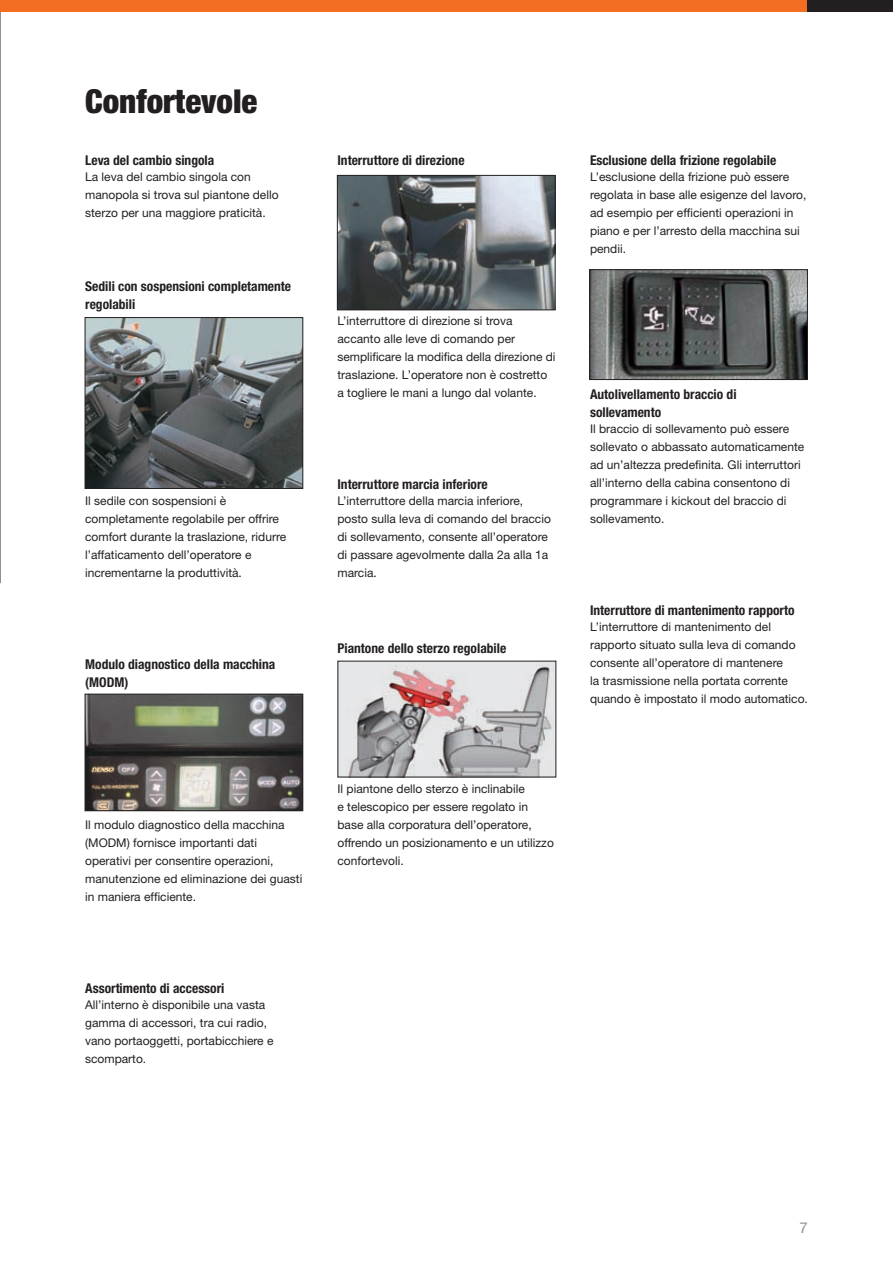
<style>
.page{position:relative;width:893px;height:1263px;background:#fff}
.page>*{position:absolute;margin:0;border:0;box-sizing:border-box;transform-origin:0 0}
.t1{font:900 condensed 33px "Helvetica Neue";color:#231f20}
.t2{font:15px "Helvetica Neue";color:#939598}
.t3{font:700 condensed 13.5px/18px "Helvetica Neue";color:#231f20}
.t4{font:12px/18px "Helvetica Neue";color:#231f20}
</style>
<div class="page">
<svg style="left:0;top:11px;width:1px;height:572px"></svg>
<img style="left:339px;top:663px;width:215px;height:112px">
<img style="left:87px;top:319px;width:214px;height:168px">
<div style="left:85px;top:317px;width:218px;height:172px;border:1px solid #231f20"></div>
<img style="left:87px;top:696px;width:214px;height:113px">
<div style="left:85px;top:694px;width:218px;height:117px;border:1px solid #231f20"></div>
<img style="left:339px;top:177px;width:214px;height:131px">
<div style="left:337px;top:175px;width:218px;height:135px;border:1px solid #231f20"></div>
<img style="left:591px;top:271px;width:215px;height:107px">
<div style="left:589px;top:269px;width:219px;height:111px;border:1px solid #231f20"></div>
<div style="left:0;top:0;width:893px;height:11px;background:#f36e21"></div>
<div style="left:808px;top:0;width:85px;height:11px;background:#231f20"></div>
<h1 class="t1" style="left:85px;top:81px;width:174px">Confortevole</h1>
<p class="t3" style="left:85px;top:151px;width:131px">Leva del cambio singola</p>
<p class="t4" style="left:85px;top:168px;width:195px">La leva del cambio singola con manopola si trova sul piantone dello sterzo per una maggiore praticità.</p>
<p class="t3" style="left:85px;top:277px;width:208px">Sedili con sospensioni completamente regolabili</p>
<p class="t4" style="left:85px;top:492px;width:203px">Il sedile con sospensioni è completamente regolabile per offrire comfort durante la traslazione, ridurre l’affaticamento dell’operatore e incrementarne la produttività.</p>
<p class="t3" style="left:85px;top:655px;width:192px">Modulo diagnostico della macchina (MODM)</p>
<p class="t4" style="left:85px;top:816px;width:219px">Il modulo diagnostico della macchina (MODM) fornisce importanti dati operativi per consentire operazioni, manutenzione ed eliminazione dei guasti in maniera efficiente.</p>
<p class="t3" style="left:85px;top:979px;width:141px">Assortimento di accessori</p>
<p class="t4" style="left:85px;top:996px;width:190px">All’interno è disponibile una vasta gamma di accessori, tra cui radio, vano portaoggetti, portabicchiere e scomparto.</p>
<p class="t3" style="left:337px;top:151px;width:129px">Interruttore di direzione</p>
<p class="t4" style="left:337px;top:312px;width:219px">L’interruttore di direzione si trova accanto alle leve di comando per semplificare la modifica della direzione di traslazione. L’operatore non è costretto a togliere le mani a lungo dal volante.</p>
<p class="t3" style="left:337px;top:475px;width:152px">Interruttore marcia inferiore</p>
<p class="t4" style="left:337px;top:492px;width:215px">L’interruttore della marcia inferiore, posto sulla leva di comando del braccio di sollevamento, consente all’operatore di passare agevolmente dalla 2a alla 1a marcia.</p>
<p class="t3" style="left:337px;top:639px;width:170px">Piantone dello sterzo regolabile</p>
<p class="t4" style="left:337px;top:780px;width:218px">Il piantone dello sterzo è inclinabile<br>e telescopico per essere regolato in base alla corporatura dell’operatore, offrendo un posizionamento e un utilizzo confortevoli.</p>
<p class="t3" style="left:590px;top:151px;width:188px">Esclusione della frizione regolabile</p>
<p class="t4" style="left:590px;top:168px;width:218px">L’esclusione della frizione può essere regolata in base alle esigenze del lavoro, ad esempio per efficienti operazioni in piano e per l’arresto della macchina sui pendii.</p>
<p class="t3" style="left:590px;top:385px;width:148px">Autolivellamento braccio di sollevamento</p>
<p class="t4" style="left:590px;top:420px;width:216px">Il braccio di sollevamento può essere sollevato o abbassato automaticamente ad un’altezza predefinita. Gli interruttori all’interno della cabina consentono di programmare i kickout del braccio di sollevamento.</p>
<p class="t3" style="left:590px;top:601px;width:206px">Interruttore di mantenimento rapporto</p>
<p class="t4" style="left:590px;top:618px;width:219px">L’interruttore di mantenimento del rapporto situato sulla leva di comando consente all’operatore di mantenere<br>la trasmissione nella portata corrente quando è impostato il modo automatico.</p>
<p class="t2" style="left:800px;top:1219px;width:10px">7</p>
</div>
